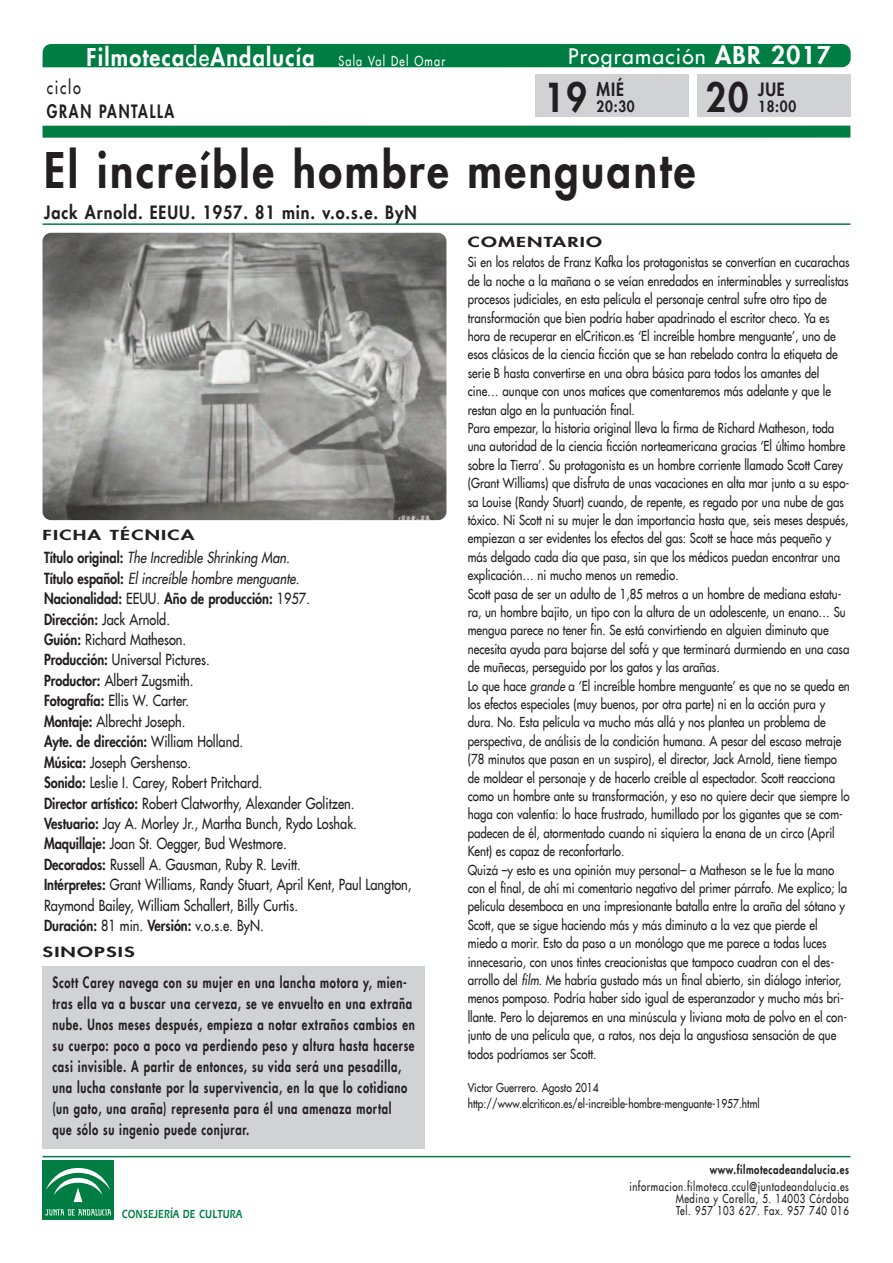
<style>
.page{position:relative;width:893px;height:1263px;background:#fff}
.page>*{position:absolute;margin:0;border:0;box-sizing:border-box;transform-origin:0 0}
.t1{font:800 48px "Futura LT";letter-spacing:.06em;color:#231f20;scale:.9 1}
.t2{font:800 39px "Futura LT";color:#231f20;scale:.9 1}
.t3{font:800 24px "Futura LT";letter-spacing:.06em;color:#fff;scale:.9 1}
.t4{font:21px "Futura LT";letter-spacing:.06em;color:#fff}
.t5{font:800 18px "Futura LT";letter-spacing:.06em;color:#231f20;scale:.9 1}
.t6{font:800 18px "Futura LT";letter-spacing:.115em;color:#231f20;scale:.8 1}
.t7{font:18px "Futura LT";letter-spacing:.115em;color:#231f20;scale:.8 1}
.t8{font:15px/20.4px "Futura LT";color:#231f20;scale:.85 1}
.t9{font:800 15px/21px "Futura LT";letter-spacing:.06em;color:#231f20;scale:.75 1}
.t10{font:800 15px "Futura LT";letter-spacing:.06em;color:#231f20;scale:.9 1}
.t11{font:13.5px/18.5px "Futura LT";color:#231f20;scale:.85 1}
.t12{font:800 13.5px "Futura LT";letter-spacing:.06em;color:#231f20;scale:1.5 1}
.t13{font:12px/12px "Futura LT";letter-spacing:.06em;color:#231f20;text-align:right;scale:.8 1}
.t14{font:12px/16.4px "Futura LT";color:#231f20;scale:.85 1}
.t15{font:800 12px "Futura LT";letter-spacing:.06em;color:#231f20;scale:.8 1}
.t16{font:12px "Erie Black Plain";letter-spacing:.03em;color:#007d43;scale:.75 1}
.s1{font-weight:400}
.s2{font-weight:400;font-size:13.5px}
.s3{font-weight:800;font-size:24px}
.s4{font-weight:800}
.s5{font-style:italic}
</style>
<div class="page">
<img style="left:43px;top:233px;width:403px;height:287px;border-radius:9px">
<div style="left:43px;top:44px;width:808px;height:23px;background:#007d43"></div>
<div style="left:43px;top:126px;width:807px;height:12px;background:#007d43"></div>
<div style="left:43px;top:966px;width:382px;height:182px;background:#d1d2d4"></div>
<hr style="left:43px;top:223px;width:807px;height:2px;background:#007d43">
<hr style="left:43px;top:1156px;width:807px;height:1px;background:#007d43">
<div style="left:43px;top:1160px;width:71px;height:60px;background:#007d43"></div>
<svg style="left:45px;top:1209px;width:66px;height:6px"></svg>
<svg style="left:46px;top:1168px;width:64px;height:35px"></svg>
<div style="left:697px;top:74px;width:153px;height:43px;background:#d1d2d4"></div>
<div style="left:536px;top:74px;width:153px;height:43px;background:#d1d2d4"></div>
<h3 class="t3" style="left:86px;top:42px;width:400px">Filmoteca<span class="s1">de</span>Andalucía <span class="s2">Sala Val Del Omar</span></h3>
<h3 class="t4" style="left:568px;top:43px;width:264px">Programación <span class="s3">ABR 2017</span></h3>
<h3 class="t7" style="left:47px;top:76px;width:44px">ciclo</h3>
<h3 class="t6" style="left:47px;top:100px;width:161px">GRAN PANTAllA</h3>
<h2 class="t2" style="left:544px;top:72px;width:49px">19</h2>
<h3 class="t5" style="left:596px;top:77px;width:32px">MIÉ</h3>
<p class="t10" style="left:596px;top:96px;width:44px">20:30</p>
<h1 class="t1" style="left:44px;top:138px;width:725px">El increíble hombre menguante</h1>
<h3 class="t5" style="left:44px;top:201px;width:415px">Jack Arnold. EEUU. 1957. 81 min. v.o.s.e. ByN</h3>
<p class="t12" style="left:468px;top:233px;width:91px">COMENTARIO</p>
<h2 class="t2" style="left:706px;top:72px;width:49px">20</h2>
<h3 class="t5" style="left:758px;top:77px;width:31px">JUE</h3>
<p class="t10" style="left:758px;top:96px;width:44px">18:00</p>
<p class="t12" style="left:43px;top:526px;width:103px">FICHA TÉCNICA</p>
<p class="t8" style="left:44px;top:547px;width:434px"><span class="s4">Título original:</span> <span class="s5">The Incredible Shrinking Man.<br></span><span class="s4">Título español:</span> <span class="s5">El increíble hombre menguante.<br></span><span class="s4">Nacionalidad:</span> EEUU. <span class="s4">Año de producción:</span> 1957.<br><span class="s4">Dirección:</span> Jack Arnold.<br><span class="s4">Guión:</span> Richard Matheson.<br><span class="s4">Producción:</span> Universal Pictures.<br><span class="s4">Productor:</span> Albert Zugsmith.<br><span class="s4">Fotografía:</span> Ellis W. Carter.<br><span class="s4">Montaje:</span> Albrecht Joseph.<br><span class="s4">Ayte. de dirección:</span> William Holland.<br><span class="s4">Música:</span> Joseph Gershenso.<br><span class="s4">Sonido:</span> Leslie I. Carey, Robert Pritchard.<br><span class="s4">Director artístico:</span> Robert Clatworthy, Alexander Golitzen.<br><span class="s4">Vestuario:</span> Jay A. Morley Jr., Martha Bunch, Rydo Loshak.<br><span class="s4">Maquillaje:</span> Joan St. Oegger, Bud Westmore.<br><span class="s4">Decorados:</span> Russell A. Gausman, Ruby R. Levitt.<br><span class="s4">Intérpretes:</span> Grant Williams, Randy Stuart, April Kent, Paul Langton, Raymond Bailey, William Schallert, Billy Curtis.<br><span class="s4">Duración:</span> 81 min. <span class="s4">Versión:</span> v.o.s.e. ByN.</p>
<p class="t12" style="left:43px;top:943px;width:63px">SINOPSIS</p>
<p class="t9" style="left:53px;top:972px;width:484px">Scott Carey navega con su mujer en una lancha motora y, mien&shy;tras ella va a buscar una cerveza, se ve envuelto en una extraña nube. Unos meses después, empieza a notar extraños cambios en su cuerpo: poco a poco va perdiendo peso y altura hasta hacerse casi invisible. A partir de entonces, su vida será una pesadilla, una lucha constante por la supervivencia, en la que lo cotidiano (un gato, una araña) representa para él una amenaza mortal<br>que sólo su ingenio puede conjurar.</p>
<p class="t11" style="left:468px;top:253px;width:451px">Si en los relatos de Franz Kafka los protagonistas se convertían en cucarachas de la noche a la mañana o se veían enredados en interminables y surrealistas procesos judiciales, en esta película el personaje central sufre otro tipo de transformación que bien podría haber apadrinado el escritor checo. Ya es hora de recuperar en elCriticon.es ‘El increíble hombre menguante’, uno de esos clásicos de la ciencia ficción que se han rebelado contra la etiqueta de serie B hasta convertirse en una obra básica para todos los amantes del cine… aunque con unos matices que comentaremos más adelante y que le restan algo en la puntuación final.<br>Para empezar, la historia original lleva la firma de Richard Matheson, toda una autoridad de la ciencia ficción norteamericana gracias ‘El último hombre sobre la Tierra’. Su protagonista es un hombre corriente llamado Scott Carey (Grant Williams) que disfruta de unas vacaciones en alta mar junto a su espo&shy;sa Louise (Randy Stuart) cuando, de repente, es regado por una nube de gas tóxico. Ni Scott ni su mujer le dan importancia hasta que, seis meses después, empiezan a ser evidentes los efectos del gas: Scott se hace más pequeño y más delgado cada día que pasa, sin que los médicos puedan encontrar una explicación… ni mucho menos un remedio.<br>Scott pasa de ser un adulto de 1,85 metros a un hombre de mediana estatu&shy;ra, un hombre bajito, un tipo con la altura de un adolescente, un enano… Su mengua parece no tener fin. Se está convirtiendo en alguien diminuto que necesita ayuda para bajarse del sofá y que terminará durmiendo en una casa de muñecas, perseguido por los gatos y las arañas.<br>Lo que hace <span class="s5">grande</span> a ‘El increíble hombre menguante’ es que no se queda en los efectos especiales (muy buenos, por otra parte) ni en la acción pura y dura. No. Esta película va mucho más allá y nos plantea un problema de perspectiva, de análisis de la condición humana. A pesar del escaso metraje (78 minutos que pasan en un suspiro), el director, Jack Arnold, tiene tiempo de moldear el personaje y de hacerlo creíble al espectador. Scott reacciona como un hombre ante su transformación, y eso no quiere decir que siempre lo haga con valentía: lo hace frustrado, humillado por los gigantes que se com&shy;padecen de él, atormentado cuando ni siquiera la enana de un circo (April Kent) es capaz de reconfortarlo.<br>Quizá –y esto es una opinión muy personal– a Matheson se le fue la mano con el final, de ahí mi comentario negativo del primer párrafo. Me explico; la película desemboca en una impresionante batalla entre la araña del sótano y Scott, que se sigue haciendo más y más diminuto a la vez que pierde el miedo a morir. Esto da paso a un monólogo que me parece a todas luces innecesario, con unos tintes creacionistas que tampoco cuadran con el des&shy;arrollo del <span class="s5">film.</span> Me habría gustado más un final abierto, sin diálogo interior, menos pomposo. Podría haber sido igual de esperanzador y mucho más bri&shy;llante. Pero lo dejaremos en una minúscula y liviana mota de polvo en el con&shy;junto de una película que, a ratos, nos deja la angustiosa sensación de que todos podríamos ser Scott.</p>
<p class="t14" style="left:468px;top:1079px;width:345px">Víctor Guerrero. Agosto 2014 http://www.elcriticon.es/el-increible-hombre-menguante-1957.html</p>
<p class="t15" style="left:710px;top:1162px;width:175px">www.filmotecadeandalucia.es</p>
<p class="t13" style="left:629px;top:1180px;width:276px">informacion.filmoteca.ccul@juntadeandalucia.es<br>Medina y Corella, 5. 14003 Córdoba</p>
<p class="t16" style="left:122px;top:1209px;width:162px">CONSEJERÍA DE CULTURA</p>
<p class="t13" style="left:676px;top:1204px;width:217px">Tel. 957 103 627. Fax. 957 740 016</p>
</div>
